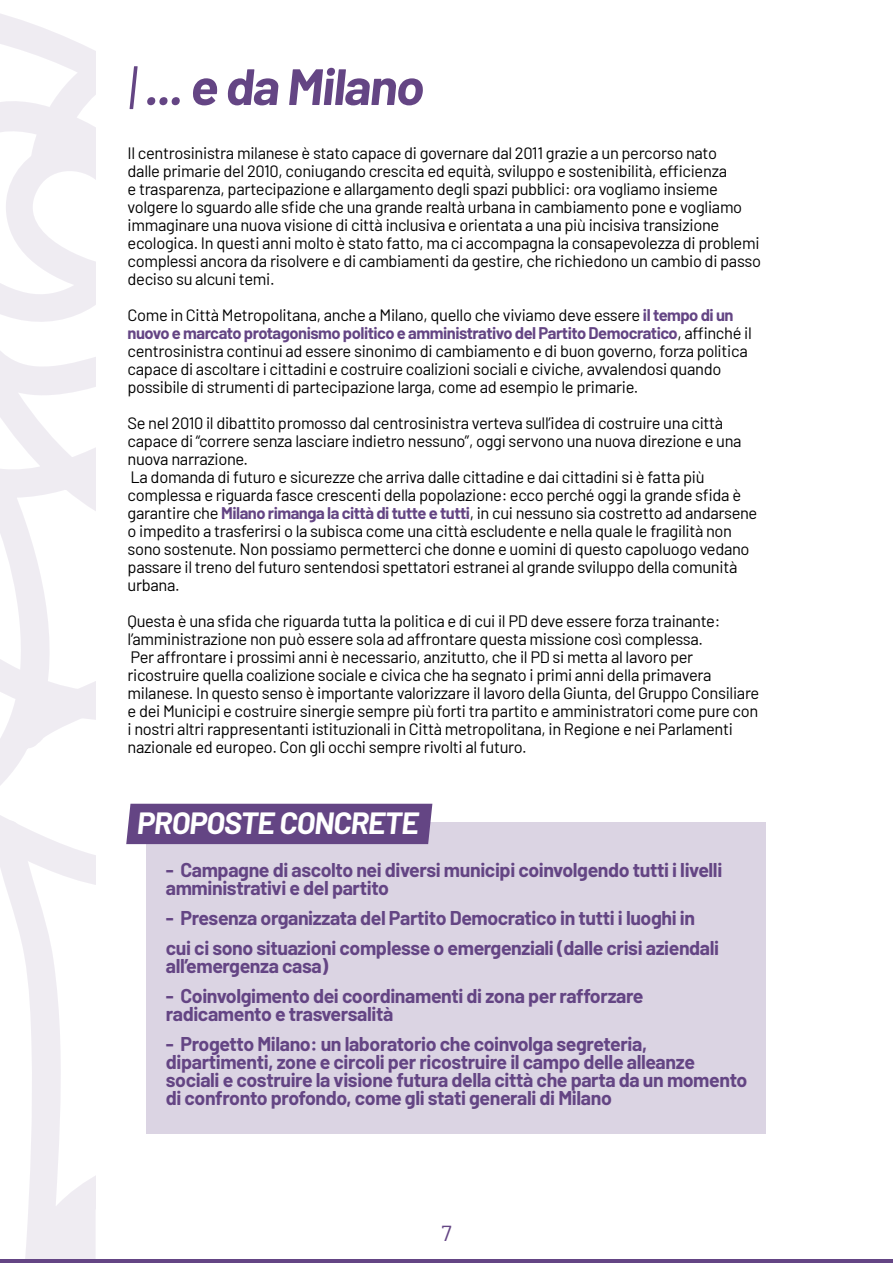
<style>
.page{position:relative;width:893px;height:1263px;background:#fff}
.page>*{position:absolute;margin:0;border:0;box-sizing:border-box;transform-origin:0 0}
.t1{font:700 51px "Barlow";color:#644584}
.t2{font:700 30px "Barlow";color:#fff}
.t3{font:21.75px "Barlow";color:#644584}
.t4{font:700 19.5px/18px "Barlow";letter-spacing:-.02em;color:#644584}
.t5{font:16.5px/18px "Barlow";letter-spacing:-.02em;color:#000}
.s1{font-weight:400}
.s2{font-weight:700;color:#644584}
</style>
<div class="page">
<hr style="left:0;top:1259px;width:893px;height:4px;background:#644584">
<svg style="left:0;top:734px;width:49px;height:51px"></svg>
<svg style="left:0;top:14px;width:96px;height:720px"></svg>
<svg style="left:0;top:815px;width:96px;height:444px"></svg>
<div style="left:146px;top:822px;width:619px;height:312px;background:#dbd4e3"></div>
<div style="left:126px;top:804px;width:306px;height:40px;background:#644584"></div>
<h1 class="t1" style="left:128px;top:49px;width:304px"><span class="s1">|</span>...e da Milano</h1>
<p class="t5" style="left:128px;top:143px;width:635px">Il centrosinistra milanese è stato capace di governare dal 2011 grazie a un percorso nato<br>dalle primarie del 2010, coniugando crescita ed equità, sviluppo e sostenibilità, efficienza<br>e trasparenza, partecipazione e allargamento degli spazi pubblici: ora vogliamo insieme volgere lo sguardo alle sfide che una grande realtà urbana in cambiamento pone e vogliamo immaginare una nuova visione di città inclusiva e orientata a una più incisiva transizione ecologica. In questi anni molto è stato fatto, ma ci accompagna la consapevolezza di problemi complessi ancora da risolvere e di cambiamenti da gestire, che richiedono un cambio di passo deciso su alcuni temi.</p>
<p class="t5" style="left:128px;top:305px;width:626px">Come in Città Metropolitana, anche a Milano, quello che viviamo deve essere <span class="s2">il tempo di un nuovo e marcato protagonismo politico e amministrativo del Partito Democratico</span>, affinché il centrosinistra continui ad essere sinonimo di cambiamento e di buon governo, forza politica capace di ascoltare i cittadini e costruire coalizioni sociali e civiche, avvalendosi quando possibile di strumenti di partecipazione larga, come ad esempio le primarie.</p>
<p class="t5" style="left:128px;top:413px;width:631px">Se nel 2010 il dibattito promosso dal centrosinistra verteva sull’idea di costruire una città capace di “correre senza lasciare indietro nessuno”, oggi servono una nuova direzione e una nuova narrazione.<br>La domanda di futuro e sicurezze che arriva dalle cittadine e dai cittadini si è fatta più complessa e riguarda fasce crescenti della popolazione: ecco perché oggi la grande sfida è garantire che <span class="s2">Milano rimanga la città di tutte e tutti</span>, in cui nessuno sia costretto ad andarsene o impedito a trasferirsi o la subisca come una città escludente e nella quale le fragilità non sono sostenute. Non possiamo permetterci che donne e uomini di questo capoluogo vedano passare il treno del futuro sentendosi spettatori estranei al grande sviluppo della comunità urbana.</p>
<p class="t5" style="left:128px;top:611px;width:633px">Questa è una sfida che riguarda tutta la politica e di cui il PD deve essere forza trainante: l’amministrazione non può essere sola ad affrontare questa missione così complessa.<br>Per affrontare i prossimi anni è necessario, anzitutto, che il PD si metta al lavoro per ricostruire quella coalizione sociale e civica che ha segnato i primi anni della primavera milanese. In questo senso è importante valorizzare il lavoro della Giunta, del Gruppo Consiliare e dei Municipi e costruire sinergie sempre più forti tra partito e amministratori come pure con i nostri altri rappresentanti istituzionali in Città metropolitana, in Regione e nei Parlamenti nazionale ed europeo. Con gli occhi sempre rivolti al futuro.</p>
<h2 class="t2" style="left:137px;top:801px;width:288px">PROPOSTE CONCRETE</h2>
<p class="t4" style="left:166px;top:859px;width:558px">- Campagne di ascolto nei diversi municipi coinvolgendo tutti i livelli amministrativi e del partito</p>
<p class="t4" style="left:166px;top:901px;width:555px;line-height:30px">- Presenza organizzata del Partito Democratico in tutti i luoghi in cui ci sono situazioni complesse o emergenziali (dalle crisi aziendali</p>
<p class="t4" style="left:166px;top:955px;width:164px">all’emergenza casa)</p>
<p class="t4" style="left:166px;top:985px;width:479px">- Coinvolgimento dei coordinamenti di zona per rafforzare radicamento e trasversalità</p>
<p class="t4" style="left:166px;top:1033px;width:583px">- Progetto Milano: un laboratorio che coinvolga segreteria, dipartimenti, zone e circoli per ricostruire il campo delle alleanze sociali e costruire la visione futura della città che parta da un momento di confronto profondo, come gli stati generali di Milano</p>
<h3 class="t3" style="left:441px;top:1218px;width:12px">7</h3>
</div>
